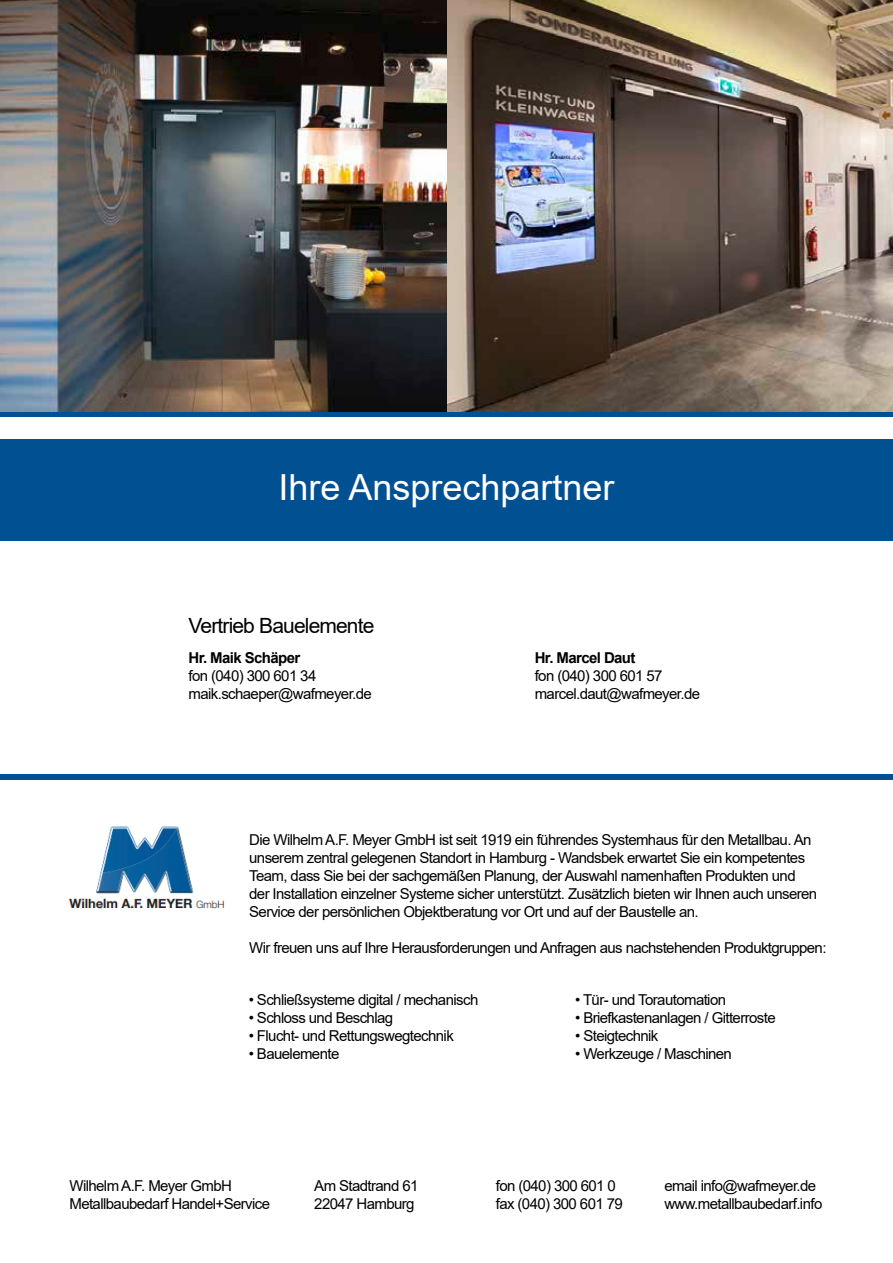
<style>
.page{position:relative;width:893px;height:1263px;background:#fff}
.page>*{position:absolute;margin:0;border:0;box-sizing:border-box;transform-origin:0 0}
.t1{font:36px "Arial";color:#fff}
.t2{font:21px "Arial";letter-spacing:-.04em;color:#000}
.t3{font:15px/18px "Arial";letter-spacing:-.04em;color:#000}
.t4{font:700 15px "Arial";letter-spacing:-.04em;color:#000}
</style>
<div class="page">
<img style="left:0;top:0;width:893px;height:412px">
<div style="left:0;top:412px;width:893px;height:128px;background:#005092"></div>
<div style="left:0;top:417px;width:893px;height:21px;background:#fff"></div>
<div style="left:0;top:774px;width:893px;height:5px;background:#005092"></div>
<img style="left:68px;top:826px;width:157px;height:83px">
<h1 class="t1" style="left:278px;top:462px;width:338px">Ihre Ansprechpartner</h1>
<h2 class="t2" style="left:189px;top:611px;width:187px">Vertrieb Bauelemente</h2>
<p class="t4" style="left:189px;top:647px;width:113px">Hr. Maik Schäper</p>
<p class="t3" style="left:189px;top:666px;width:185px">fon (040) 300 601 34 maik.schaeper@wafmeyer.de</p>
<p class="t4" style="left:535px;top:647px;width:102px">Hr. Marcel Daut</p>
<p class="t3" style="left:535px;top:666px;width:167px">fon (040) 300 601 57 marcel.daut@wafmeyer.de</p>
<p class="t3" style="left:249px;top:831px;width:570px">Die Wilhelm A.F. Meyer GmbH ist seit 1919 ein führendes Systemhaus für den Metallbau. An unserem zentral gelegenen Standort in Hamburg - Wandsbek erwartet Sie ein kompetentes Team, dass Sie bei der sachgemäßen Planung, der Auswahl namenhaften Produkten und der Installation einzelner Systeme sicher unterstützt. Zusätzlich bieten wir Ihnen auch unseren Service der persönlichen Objektberatung vor Ort und auf der Baustelle an.</p>
<p class="t3" style="left:249px;top:939px;width:579px">Wir freuen uns auf Ihre Herausforderungen und Anfragen aus nachstehenden Produktgruppen:</p>
<p class="t3" style="left:249px;top:990px;width:231px">• Schließsysteme digital / mechanisch</p>
<p class="t3" style="left:249px;top:1008px;width:146px">• Schloss und Beschlag</p>
<p class="t3" style="left:249px;top:1026px;width:207px">• Flucht- und Rettungswegtechnik</p>
<p class="t3" style="left:249px;top:1044px;width:92px">• Bauelemente</p>
<p class="t3" style="left:575px;top:990px;width:152px">• Tür- und Torautomation</p>
<p class="t3" style="left:575px;top:1008px;width:202px">• Briefkastenanlagen / Gitterroste</p>
<p class="t3" style="left:575px;top:1026px;width:85px">• Steigtechnik</p>
<p class="t3" style="left:575px;top:1044px;width:158px">• Werkzeuge / Maschinen</p>
<p class="t3" style="left:69px;top:1176px;width:202px">Wilhelm A.F. Meyer GmbH<br>Metallbaubedarf Handel+Service</p>
<p class="t3" style="left:314px;top:1176px;width:106px">Am Stadtrand 61<br>22047 Hamburg</p>
<p class="t3" style="left:496px;top:1176px;width:129px">fon (040) 300 601 0 fax (040) 300 601 79</p>
<p class="t3" style="left:664px;top:1176px;width:159px">email info@wafmeyer.de www.metallbaubedarf.info</p>
</div>
